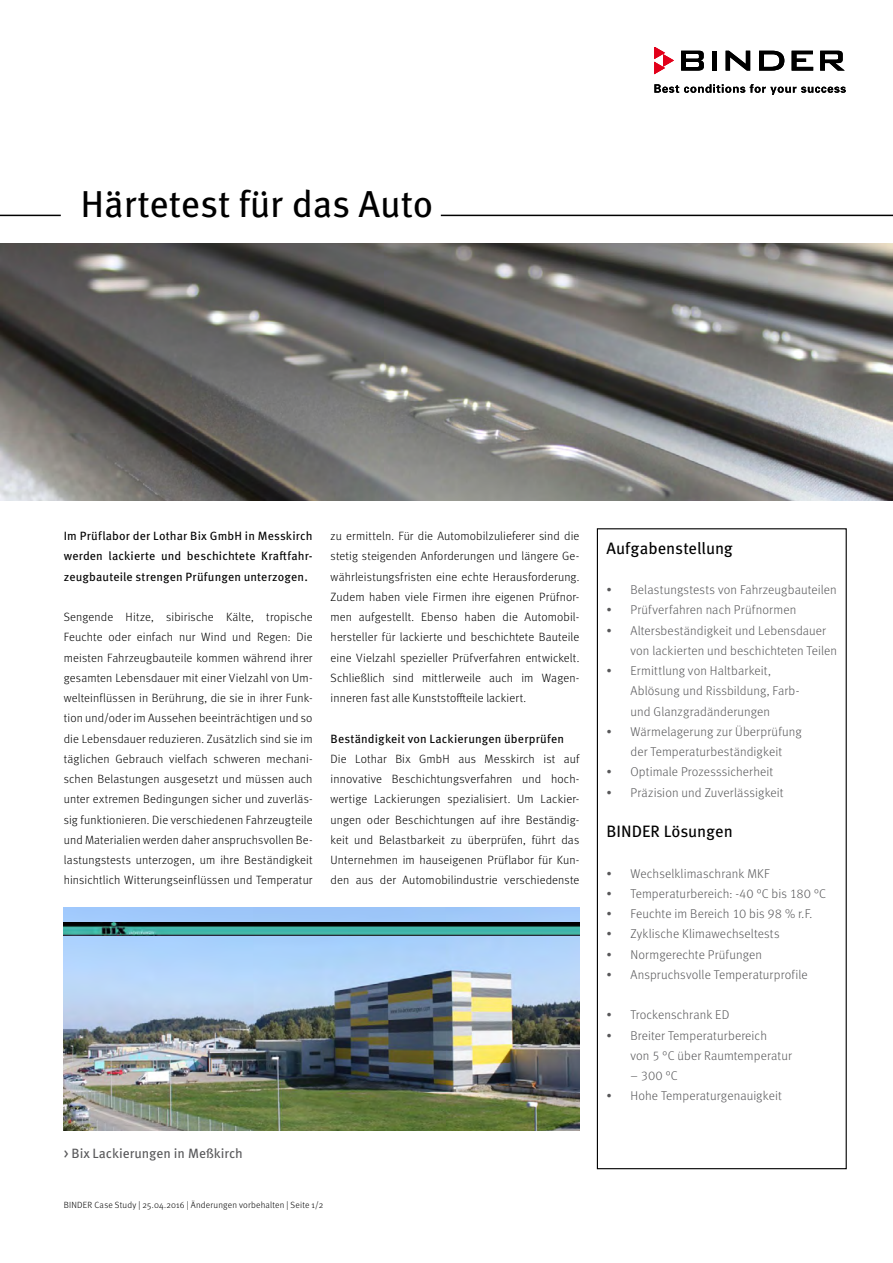
<style>
.page{position:relative;width:893px;height:1263px;background:#fff}
.page>*{position:absolute;margin:0;border:0;box-sizing:border-box;transform-origin:0 0}
.t1{font:37.5px "Meta Pro";letter-spacing:-.005em;color:#000}
.Fließtext{font:16.5px "Meta Pro";color:#000}
.Fließtext-2{font:13.5px "Meta Pro";color:#58585a}
.Fließtext-3{font:300 12.75px/20.2px "Meta Pro";letter-spacing:.01em;color:#58585a}
.Fließtext-4{font:300 12px/20.2px "Meta Pro";letter-spacing:.01em;color:#000;text-align:justify}
.Fließtext-5{font:12px/20.2px "Meta Pro";letter-spacing:.015em;color:#000;text-align:justify}
.t2{font:300 9px "Meta Pro";letter-spacing:.02em;color:#000}
</style>
<div class="page">
<svg style="left:654px;top:84px;width:192px;height:11px"></svg>
<svg style="left:681px;top:51px;width:23px;height:20px"></svg>
<div style="left:712px;top:51px;width:5px;height:20px;background:#000"></div>
<svg style="left:726px;top:51px;width:24px;height:20px"></svg>
<svg style="left:759px;top:51px;width:25px;height:20px"></svg>
<svg style="left:792px;top:51px;width:21px;height:20px"></svg>
<svg style="left:820px;top:51px;width:25px;height:20px"></svg>
<svg style="left:654px;top:47px;width:19px;height:27px"></svg>
<img style="left:0;top:243px;width:893px;height:258px">
<div style="left:597px;top:528px;width:250px;height:641px;border:1px solid #000"></div>
<img style="left:64px;top:908px;width:515px;height:222px">
<hr style="left:0;top:215px;width:61px;height:1px;background:#000">
<hr style="left:441px;top:215px;width:452px;height:1px;background:#000">
<img style="left:64px;top:923px;width:515px;height:12px">
<p class="t1" style="left:80px;top:175px;width:354px">Härtetest für das Auto</p>
<p class="Fließtext-5" style="left:64px;top:525px;width:250px">Im Prüflabor der Lothar Bix GmbH in Messkirch werden lackierte und beschichtete Kraftfahr&shy;zeugbauteile strengen Prüfungen unterzogen.</p>
<p class="Fließtext-4" style="left:64px;top:606px;width:250px">Sengende Hitze, sibirische Kälte, tropische Feuchte oder einfach nur Wind und Regen: Die meisten Fahrzeugbauteile kommen während ihrer gesamten Lebensdauer mit einer Vielzahl von Um&shy;welteinflüssen in Berührung, die sie in ihrer Funk&shy;tion und/oder im Aussehen beeinträchtigen und so die Lebensdauer reduzieren. Zusätzlich sind sie im täglichen Gebrauch vielfach schweren mechani&shy;schen Belastungen ausgesetzt und müssen auch unter extremen Bedingungen sicher und zuverläs&shy;sig funktionieren. Die verschiedenen Fahrzeugteile und Materialien werden daher anspruchsvollen Be&shy;lastungstests unterzogen, um ihre Beständigkeit hinsichtlich Witterungseinflüssen und Temperatur</p>
<p class="Fließtext-4" style="left:331px;top:525px;width:250px">zu ermitteln. Für die Automobilzulieferer sind die stetig steigenden Anforderungen und längere Ge&shy;währleistungsfristen eine echte Herausforderung.<br>Zudem haben viele Firmen ihre eigenen Prüfnor&shy;men aufgestellt. Ebenso haben die Automobil&shy;hersteller für lackierte und beschichtete Bauteile eine Vielzahl spezieller Prüfverfahren entwickelt.<br>Schließlich sind mittlerweile auch im Wagen&shy;inneren fast alle Kunststoffteile lackiert.</p>
<p class="Fließtext-5" style="left:331px;top:727px;width:235px">Beständigkeit von Lackierungen überprüfen</p>
<p class="Fließtext-4" style="left:331px;top:748px;width:250px">Die Lothar Bix GmbH aus Messkirch ist auf innovative Beschichtungsverfahren und hoch&shy;wertige Lackierungen spezialisiert. Um Lackier&shy;ungen oder Beschichtungen auf ihre Beständig&shy;keit und Belastbarkeit zu überprüfen, führt das Unternehmen im hauseigenen Prüflabor für Kun&shy;den aus der Automobilindustrie verschiedenste</p>
<p class="Fließtext-2" style="left:64px;top:1143px;width:181px">&gt; Bix Lackierungen in Meßkirch</p>
<p class="t2" style="left:64px;top:1199px;width:261px">BINDER Case Study | 25.04.2016 | Änderungen vorbehalten | Seite 1/2</p>
<p class="Fließtext" style="left:606px;top:535px;width:128px">Aufgabenstellung</p>
<p class="Fließtext-3" style="left:606px;top:579px;width:232px">• Belastungstests von Fahrzeugbauteilen</p>
<p class="Fließtext-3" style="left:606px;top:599px;width:191px">• Prüfverfahren nach Prüfnormen</p>
<p class="Fließtext-3" style="left:630px;top:619px;width:208px;text-indent:-24px">• Altersbeständigkeit und Lebensdauer von lackierten und beschichteten Teilen</p>
<p class="Fließtext-3" style="left:630px;top:660px;width:171px;text-indent:-24px">• Ermittlung von Haltbarkeit,<br>Ablösung und Rissbildung, Farb&shy;und Glanzgradänderungen</p>
<p class="Fließtext-3" style="left:606px;top:721px;width:197px;text-align:center">• Wärmelagerung zur Überprüfung der Temperaturbeständigkeit</p>
<p class="Fließtext-3" style="left:606px;top:761px;width:168px">• Optimale Prozesssicherheit</p>
<p class="Fließtext-3" style="left:606px;top:781px;width:179px">• Präzision und Zuverlässigkeit</p>
<p class="Fließtext" style="left:606px;top:819px;width:128px">BINDER Lösungen</p>
<p class="Fließtext-3" style="left:606px;top:862px;width:165px">• Wechselklimaschrank MKF</p>
<p class="Fließtext-3" style="left:606px;top:883px;width:221px">• Temperaturbereich: -40 °C bis 180 °C</p>
<p class="Fließtext-3" style="left:606px;top:903px;width:207px">• Feuchte im Bereich 10 bis 98 % r.F.</p>
<p class="Fließtext-3" style="left:606px;top:923px;width:175px">• Zyklische Klimawechseltests</p>
<p class="Fließtext-3" style="left:606px;top:943px;width:157px">• Normgerechte Prüfungen</p>
<p class="Fließtext-3" style="left:606px;top:964px;width:203px">• Anspruchsvolle Temperaturprofile</p>
<p class="Fließtext-3" style="left:606px;top:1004px;width:124px">• Trockenschrank ED</p>
<p class="Fließtext-3" style="left:630px;top:1024px;width:163px;text-indent:-24px">• Breiter Temperaturbereich<br>von 5 °C über Raumtemperatur</p>
<p class="Fließtext-3" style="left:630px;top:1065px;width:49px">– 300 °C</p>
<p class="Fließtext-3" style="left:606px;top:1085px;width:177px">• Hohe Temperaturgenauigkeit</p>
</div>
